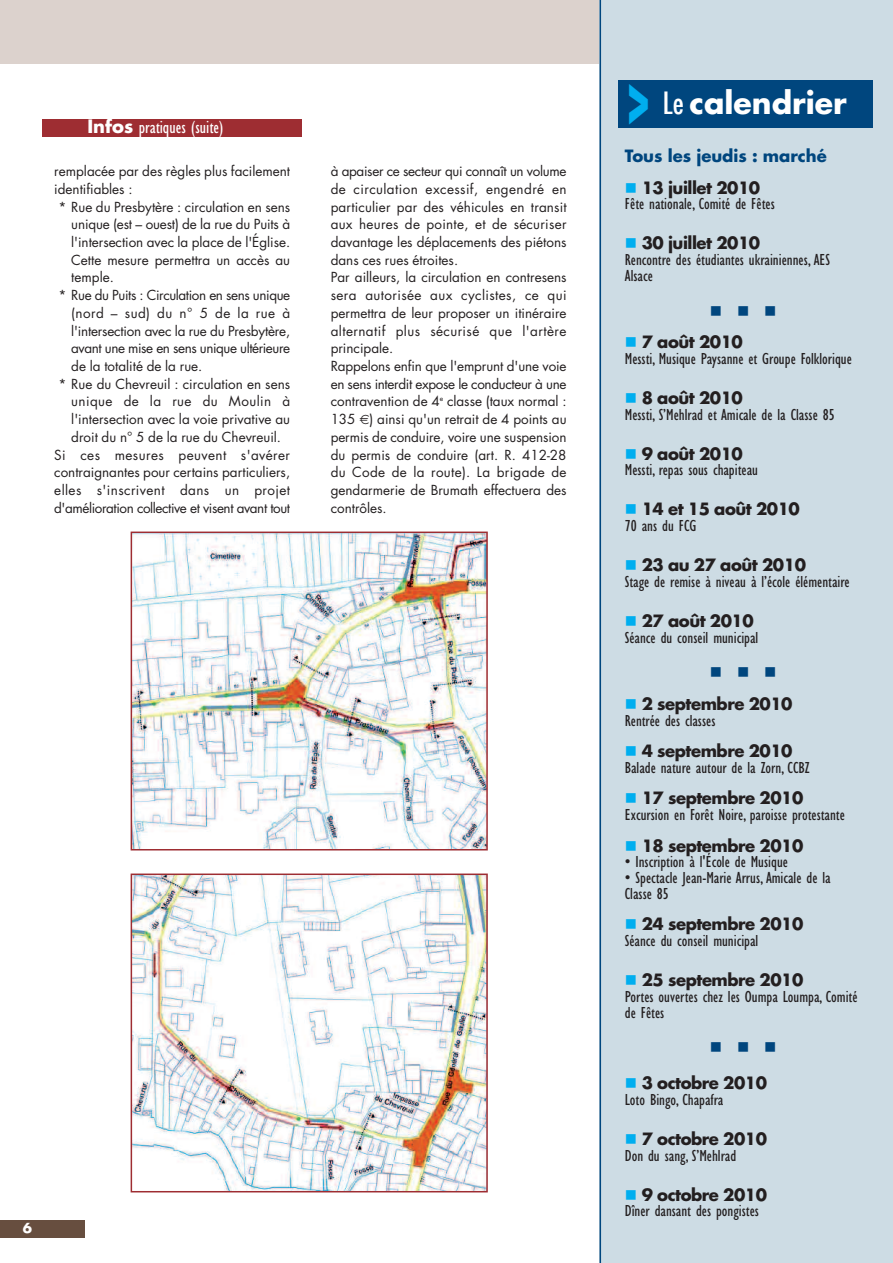
<style>
.page{position:relative;width:893px;height:1263px;background:#fff}
.page>*{position:absolute;margin:0;border:0;box-sizing:border-box;transform-origin:0 0}
.t1{font:800 90px "Dax";color:#00aeef;scale:.5 1}
.t2{font:700 30px "Futura";color:#fff}
.t3{font:condensed 18px "Gill Sans";color:#fff}
.t4{font:condensed 16.5px/15.8px "Gill Sans";color:#231f20}
.t5{font:700 16.5px "Futura";letter-spacing:-.025em;color:#231f20}
.t6{font:700 16.5px "Futura";color:#00467e}
.t7{font:16.5px "Wingdings";color:#00467e}
.t8{font:13.5px/17.7px "Futura";color:#231f20}
.t9{font:13.5px "Futura";letter-spacing:-.03em;color:#231f20}
.t10{font:13.5px "Futura";letter-spacing:.03em;color:#231f20}
.t11{font:700 13.5px "Futura";color:#fff}
.s1{font-family:"Futura";font-weight:700;font-stretch:normal}
.s2{font-weight:500;font-stretch:condensed}
.s3{color:#00aeef}
</style>
<div class="page">
<div style="left:0;top:1220px;width:85px;height:17px;background:#674e3f"></div>
<div style="left:0;top:0;width:893px;height:64px;background:#dcd2cd"></div>
<div style="left:43px;top:119px;width:259px;height:18px;background:#9e2d32"></div>
<img style="left:134px;top:534px;width:351px;height:313px">
<div style="left:131px;top:531px;width:357px;height:319px;border:2px solid #9e2d32"></div>
<img style="left:134px;top:876px;width:351px;height:313px">
<div style="left:131px;top:873px;width:357px;height:319px;border:2px solid #9e2d32"></div>
<div style="left:600px;top:0;width:293px;height:1263px;background:#cddce4"></div>
<div style="left:618px;top:80px;width:255px;height:48px;background:#00467e"></div>
<hr style="left:600px;top:0;width:1px;height:1263px;background:#00467e">
<h3 class="t3" style="left:87px;top:121px;width:137px"><span class="s1">Infos</span> pratiques (suite)</h3>
<p class="t8" style="left:54px;top:163px;width:237px">remplacée par des règles plus facilement</p>
<p class="t8" style="left:54px;top:181px;width:80px">identifiables :</p>
<p class="t8" style="left:59px;top:199px;width:233px">* Rue du Presbytère : circulation en sens</p>
<p class="t8" style="left:71px;top:217px;width:220px">unique (est – ouest) de la rue du Puits à</p>
<p class="t8" style="left:71px;top:234px;width:220px">l'intersection avec la place de l'Église.</p>
<p class="t8" style="left:71px;top:252px;width:220px">Cette mesure permettra un accès au</p>
<p class="t8" style="left:71px;top:270px;width:44px">temple.</p>
<p class="t9" style="left:59px;top:289px;width:233px">* Rue du Puits : Circulation en sens unique</p>
<p class="t10" style="left:71px;top:307px;width:220px">(nord – sud) du n° 5 de la rue à</p>
<p class="t8" style="left:71px;top:323px;width:220px">l'intersection avec la rue du Presbytère,</p>
<p class="t9" style="left:71px;top:342px;width:220px">avant une mise en sens unique ultérieure</p>
<p class="t8" style="left:71px;top:358px;width:133px">de la totalité de la rue.</p>
<p class="t8" style="left:59px;top:376px;width:233px">* Rue du Chevreuil : circulation en sens</p>
<p class="t10" style="left:71px;top:395px;width:220px">unique de la rue du Moulin à</p>
<p class="t8" style="left:71px;top:411px;width:220px">l'intersection avec la voie privative au</p>
<p class="t8" style="left:71px;top:429px;width:211px">droit du n° 5 de la rue du Chevreuil.</p>
<p class="t10" style="left:54px;top:448px;width:237px">Si ces mesures peuvent s'avérer</p>
<p class="t8" style="left:54px;top:465px;width:237px">contraignantes pour certains particuliers,</p>
<p class="t10" style="left:54px;top:484px;width:237px">elles s'inscrivent dans un projet</p>
<p class="t9" style="left:54px;top:502px;width:237px">d'amélioration collective et visent avant tout</p>
<p class="t8" style="left:331px;top:163px;width:237px">à apaiser ce secteur qui connaît un volume de circulation excessif, engendré en particulier par des véhicules en transit aux heures de pointe, et de sécuriser davantage les déplacements des piétons dans ces rues étroites.<br>Par ailleurs, la circulation en contresens sera autorisée aux cyclistes, ce qui permettra de leur proposer un itinéraire alternatif plus sécurisé que l'artère principale.<br>Rappelons enfin que l'emprunt d'une voie en sens interdit expose le conducteur à une contravention de 4<sup>e</sup> classe (taux normal :<br>135 ) ainsi qu'un retrait de 4 points au permis de conduire, voire une suspension du permis de conduire (art. R. 412-28 du Code de la route). La brigade de gendarmerie de Brumath effectuera des contrôles.</p>
<p class="t11" style="left:23px;top:1221px;width:11px">6</p>
<h1 class="t1" style="left:625px;top:64px;width:54px">&gt;</h1>
<h2 class="t2" style="left:663px;top:90px;width:185px"><span class="s2">Le</span> calendrier</h2>
<p class="t6" style="left:625px;top:148px;width:203px">Tous les jeudis : marché</p>
<p class="t5" style="left:625px;top:180px;width:137px"><span class="s3">■</span> 13 juillet 2010</p>
<p class="t4" style="left:625px;top:197px;width:152px">Fête nationale, Comité de Fêtes</p>
<p class="t5" style="left:625px;top:236px;width:137px"><span class="s3">■</span> 30 juillet 2010</p>
<p class="t4" style="left:625px;top:253px;width:207px">Rencontre des étudiantes ukrainiennes, AES<br>Alsace</p>
<p class="t7" style="left:710px;top:302px;width:68px">■■■</p>
<p class="t5" style="left:625px;top:334px;width:120px"><span class="s3">■</span> 7 août 2010</p>
<p class="t4" style="left:625px;top:352px;width:228px">Messti, Musique Paysanne et Groupe Folklorique</p>
<p class="t5" style="left:625px;top:390px;width:120px"><span class="s3">■</span> 8 août 2010</p>
<p class="t4" style="left:625px;top:408px;width:211px">Messti, S’Mehlrad et Amicale de la Classe 85</p>
<p class="t5" style="left:625px;top:446px;width:120px"><span class="s3">■</span> 9 août 2010</p>
<p class="t4" style="left:625px;top:463px;width:135px">Messti, repas sous chapiteau</p>
<p class="t5" style="left:625px;top:502px;width:177px"><span class="s3">■</span> 14 et 15 août 2010</p>
<p class="t4" style="left:625px;top:519px;width:73px">70 ans du FCG</p>
<p class="t5" style="left:625px;top:557px;width:183px"><span class="s3">■</span> 23 au 27 août 2010</p>
<p class="t4" style="left:625px;top:575px;width:226px">Stage de remise à niveau à l’école élémentaire</p>
<p class="t5" style="left:625px;top:613px;width:130px"><span class="s3">■</span> 27 août 2010</p>
<p class="t4" style="left:625px;top:631px;width:135px">Séance du conseil municipal</p>
<p class="t7" style="left:710px;top:663px;width:68px">■■■</p>
<p class="t5" style="left:625px;top:696px;width:169px"><span class="s3">■</span> 2 septembre 2010</p>
<p class="t4" style="left:625px;top:714px;width:92px">Rentrée des classes</p>
<p class="t5" style="left:625px;top:743px;width:169px"><span class="s3">■</span> 4 septembre 2010</p>
<p class="t4" style="left:625px;top:761px;width:186px">Balade nature autour de la Zorn, CCBZ</p>
<p class="t5" style="left:625px;top:791px;width:180px"><span class="s3">■</span> 17 septembre 2010</p>
<p class="t4" style="left:625px;top:808px;width:222px">Excursion en Forêt Noire, paroisse protestante</p>
<p class="t5" style="left:625px;top:838px;width:180px"><span class="s3">■</span> 18 septembre 2010</p>
<p class="t4" style="left:625px;top:855px;width:165px">• Inscription à l'École de Musique</p>
<p class="t4" style="left:625px;top:871px;width:207px">• Spectacle Jean-Marie Arrus, Amicale de la<br>Classe 85</p>
<p class="t5" style="left:625px;top:917px;width:180px"><span class="s3">■</span> 24 septembre 2010</p>
<p class="t4" style="left:625px;top:934px;width:135px">Séance du conseil municipal</p>
<p class="t5" style="left:625px;top:972px;width:180px"><span class="s3">■</span> 25 septembre 2010</p>
<p class="t4" style="left:625px;top:990px;width:234px">Portes ouvertes chez les Oumpa Loumpa, Comité de Fêtes</p>
<p class="t7" style="left:710px;top:1038px;width:68px">■■■</p>
<p class="t5" style="left:625px;top:1075px;width:144px"><span class="s3">■</span> 3 octobre 2010</p>
<p class="t4" style="left:625px;top:1093px;width:100px">Loto Bingo, Chapafra</p>
<p class="t5" style="left:625px;top:1131px;width:144px"><span class="s3">■</span> 7 octobre 2010</p>
<p class="t4" style="left:625px;top:1149px;width:113px">Don du sang, S’Mehlrad</p>
<p class="t5" style="left:625px;top:1187px;width:144px"><span class="s3">■</span> 9 octobre 2010</p>
<p class="t4" style="left:625px;top:1205px;width:136px">Dîner dansant des pongistes</p>
</div>
